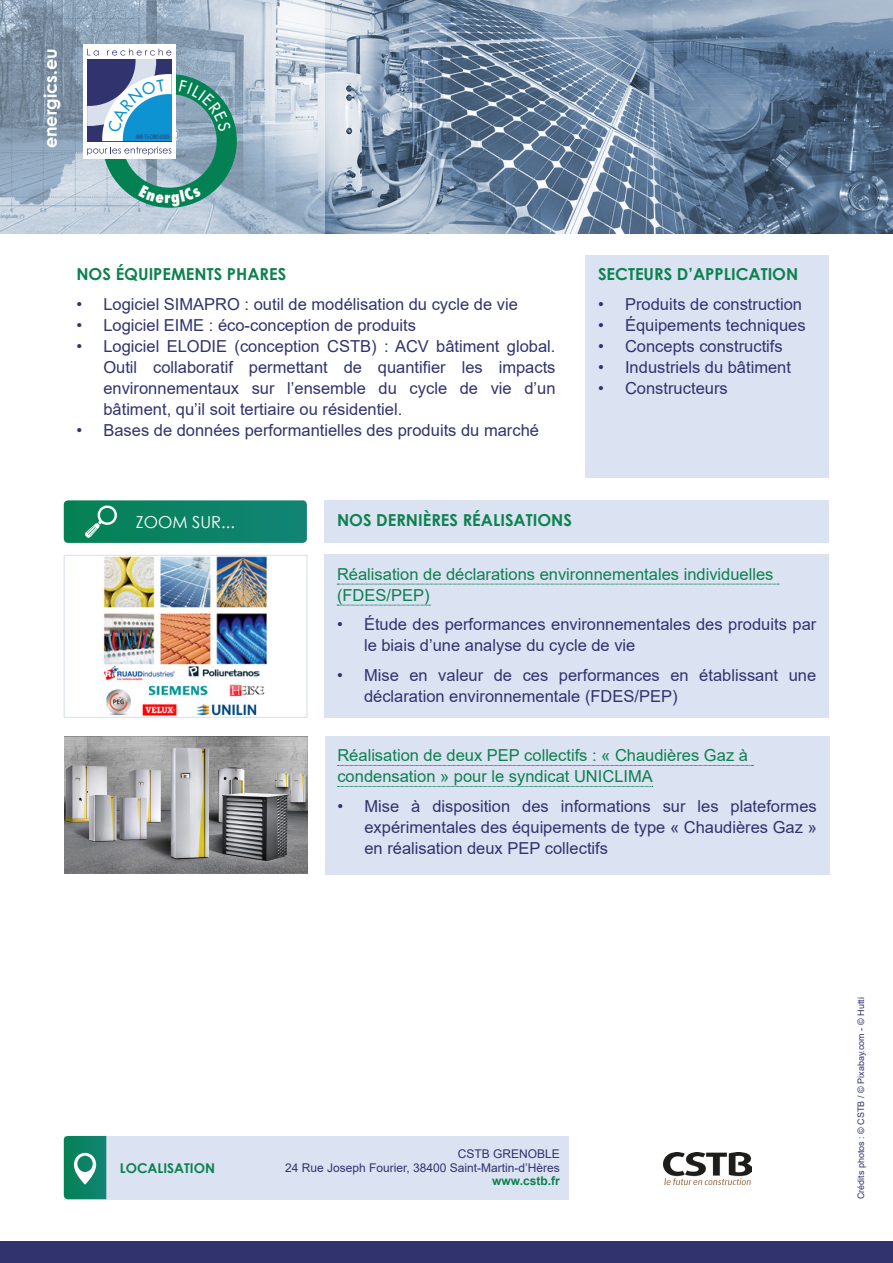
<style>
.page{position:relative;width:893px;height:1263px;background:#fff}
.page>*{position:absolute;margin:0;border:0;box-sizing:border-box;transform-origin:0 0}
.t1{font:700 17.55px "Century Gothic";color:#fff}
.t2{font:16.5px/21px "Arial";color:#31336e;text-align:justify}
.t3{font:16.5px/21px "Arial";color:#0d814f}
.t4{font:700 16.5px "Century Gothic";color:#0d814f}
.t5{font:16.5px "Century Gothic";color:#fff}
.t6{font:700 13.5px "Century Gothic";color:#0d814f}
.t7{font:12px "Arial";color:#31336e}
.t8{font:700 12px "Arial";color:#0d814f}
.t9{font:9px "Arial";color:#31336e}
.t10{font:300 condensed 5.85px "Futura Std";letter-spacing:.01em;color:#31336e}
</style>
<div class="page">
<img style="left:325px;top:0;width:568px;height:234px">
<svg style="left:0;top:0;width:325px;height:234px;background:#a7b8c8"></svg>
<div style="left:83px;top:45px;width:93px;height:114px;background:#fff"></div>
<div style="left:585px;top:255px;width:244px;height:223px;background:#dbe2f2"></div>
<div style="left:64px;top:1136px;width:504px;height:63px;background:#dbe2f2"></div>
<svg style="left:64px;top:1136px;width:42px;height:63px;background:#269075"></svg>
<div style="left:0;top:1242px;width:893px;height:21px;background:#31336e"></div>
<img style="left:663px;top:1152px;width:89px;height:33px">
<div style="left:324px;top:555px;width:505px;height:163px;background:#dbe2f2"></div>
<svg style="left:337px;top:584px;width:442px;height:1px"></svg>
<svg style="left:337px;top:605px;width:93px;height:1px"></svg>
<div style="left:325px;top:736px;width:505px;height:138px;background:#dbe2f2"></div>
<svg style="left:338px;top:765px;width:415px;height:1px"></svg>
<svg style="left:338px;top:786px;width:315px;height:1px"></svg>
<div style="left:324px;top:500px;width:505px;height:43px;background:#dbe2f2"></div>
<svg style="left:64px;top:500px;width:243px;height:43px;background:#138669"></svg>
<img style="left:103px;top:557px;width:165px;height:159px">
<div style="left:64px;top:555px;width:244px;height:163px;border:1px solid #dbe2f2"></div>
<img style="left:64px;top:737px;width:243px;height:137px">
<svg style="left:87px;top:49px;width:150px;height:159px"></svg>
<p class="t1" style="left:37px;top:148px;width:102px;rotate:-90deg">energics.eu</p>
<p class="t10" style="left:136px;top:134px;width:35px">ANR-15-CRNT-0005</p>
<p class="t4" style="left:76px;top:262px;width:211px">NOS ÉQUIPEMENTS PHARES</p>
<p class="t2" style="left:76px;top:293px;width:443px">• Logiciel SIMAPRO : outil de modélisation du cycle de vie</p>
<p class="t2" style="left:76px;top:314px;width:341px">• Logiciel EIME : éco-conception de produits</p>
<p class="t2" style="left:103px;top:335px;width:454px;text-indent:-27px">• Logiciel ELODIE (conception CSTB) : ACV bâtiment global.<br>Outil collaboratif permettant de quantifier les impacts environnementaux sur l’ensemble du cycle de vie d’un bâtiment, qu’il soit tertiaire ou résidentiel.</p>
<p class="t2" style="left:76px;top:419px;width:464px">• Bases de données performantielles des produits du marché</p>
<p class="t4" style="left:598px;top:262px;width:202px">SECTEURS D’APPLICATION</p>
<p class="t2" style="left:598px;top:293px;width:205px">• Produits de construction</p>
<p class="t2" style="left:598px;top:314px;width:209px">• Équipements techniques</p>
<p class="t2" style="left:598px;top:335px;width:186px">• Concepts constructifs</p>
<p class="t2" style="left:598px;top:356px;width:194px">• Industriels du bâtiment</p>
<p class="t2" style="left:598px;top:377px;width:131px">• Constructeurs</p>
<p class="t5" style="left:136px;top:510px;width:101px">ZOOM SUR...</p>
<p class="t4" style="left:337px;top:507px;width:236px">NOS DERNIÈRES RÉALISATIONS</p>
<p class="t3" style="left:337px;top:563px;width:438px">Réalisation de déclarations environnementales individuelles (FDES/PEP)</p>
<p class="t2" style="left:364px;top:614px;width:454px;text-indent:-27px">• Étude des performances environnementales des produits par le biais d’une analyse du cycle de vie</p>
<p class="t2" style="left:364px;top:664px;width:454px;text-indent:-27px">• Mise en valeur de ces performances en établissant une déclaration environnementale (FDES/PEP)</p>
<p class="t3" style="left:337px;top:744px;width:412px">Réalisation de deux PEP collectifs : « Chaudières Gaz à condensation » pour le syndicat UNICLIMA</p>
<p class="t2" style="left:364px;top:795px;width:454px;text-indent:-27px">• Mise à disposition des informations sur les plateformes expérimentales des équipements de type « Chaudières Gaz » en réalisation deux PEP collectifs</p>
<p class="t6" style="left:120px;top:1157px;width:97px">LOCALISATION</p>
<p class="t7" style="left:458px;top:1146px;width:104px">CSTB GRENOBLE</p>
<p class="t7" style="left:285px;top:1159px;width:276px">24 Rue Joseph Fourier, 38400 Saint-Martin-d’Hères</p>
<p class="t8" style="left:492px;top:1173px;width:69px">www.cstb.fr</p>
<p class="t9" style="left:855px;top:1199px;width:203px;rotate:-90deg">Crédits photos : © CSTB / © Pixabay.com - © Hutti</p>
</div>
